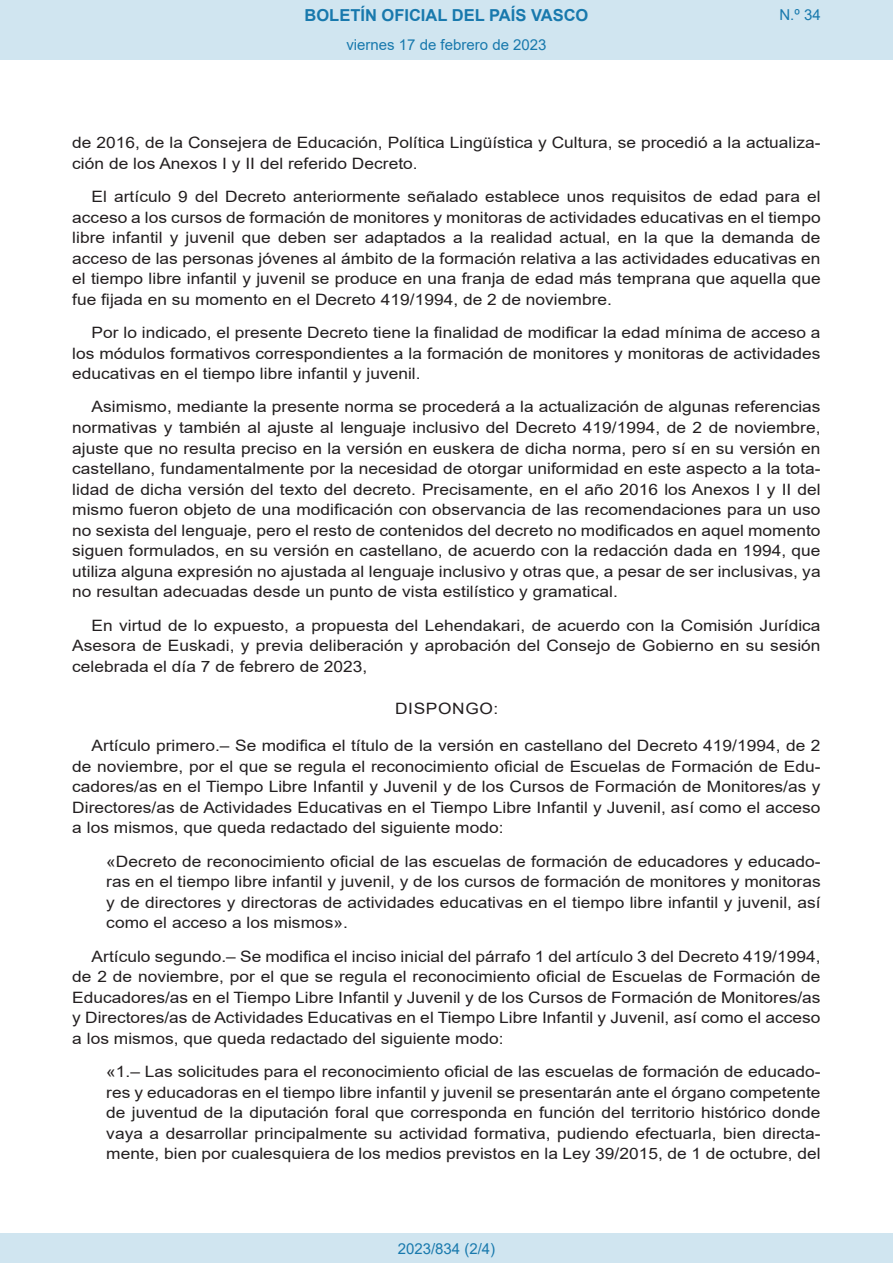
<style>
.page{position:relative;width:893px;height:1263px;background:#fff}
.page>*{position:absolute;margin:0;border:0;box-sizing:border-box;transform-origin:0 0}
.t1{font:700 16.5px "Arial";color:#1879ad}
.BOPVDetalle{font:15.6px/20.5px "Arial";color:#231f20;text-align:justify;scale:1.11 1}
.BOPVDetalle1{font:15.6px/20.5px "Arial";color:#231f20;text-align:justify;scale:1.11 1}
.BOPVClave{font:15.6px "Arial";letter-spacing:.035em;color:#231f20;scale:1.11 1}
.Paginacion_Centro{font:15px "Arial";color:#1879ad}
</style>
<div class="page">
<div style="left:0;top:0;width:893px;height:60px;background:#d0e5f0"></div>
<div style="left:0;top:1233px;width:893px;height:30px;background:#d0e5f0"></div>
<p class="t1" style="left:305px;top:3px;width:285px">BOLETÍN OFICIAL DEL PAÍS VASCO</p>
<p class="Paginacion_Centro" style="left:346px;top:35px;width:202px">viernes 17 de febrero de 2023</p>
<p class="Paginacion_Centro" style="left:779px;top:5px;width:43px">N.º 34</p>
<p class="BOPVDetalle" style="left:72px;top:132px;width:676px">de 2016, de la Consejera de Educación, Política Lingüística y Cultura, se procedió a la actualiza&shy;ción de los Anexos I y II del referido Decreto.</p>
<p class="BOPVDetalle" style="left:72px;top:186px;width:676px;text-indent:19px">El artículo 9 del Decreto anteriormente señalado establece unos requisitos de edad para el acceso a los cursos de formación de monitores y monitoras de actividades educativas en el tiempo libre infantil y juvenil que deben ser adaptados a la realidad actual, en la que la demanda de acceso de las personas jóvenes al ámbito de la formación relativa a las actividades educativas en el tiempo libre infantil y juvenil se produce en una franja de edad más temprana que aquella que fue fijada en su momento en el Decreto 419/1994, de 2 de noviembre.</p>
<p class="BOPVDetalle" style="left:72px;top:322px;width:676px;text-indent:19px">Por lo indicado, el presente Decreto tiene la finalidad de modificar la edad mínima de acceso a los módulos formativos correspondientes a la formación de monitores y monitoras de actividades educativas en el tiempo libre infantil y juvenil.</p>
<p class="BOPVDetalle" style="left:72px;top:397px;width:676px;text-indent:19px">Asimismo, mediante la presente norma se procederá a la actualización de algunas referencias normativas y también al ajuste al lenguaje inclusivo del Decreto 419/1994, de 2 de noviembre, ajuste que no resulta preciso en la versión en euskera de dicha norma, pero sí en su versión en castellano, fundamentalmente por la necesidad de otorgar uniformidad en este aspecto a la tota&shy;lidad de dicha versión del texto del decreto. Precisamente, en el año 2016 los Anexos I y II del mismo fueron objeto de una modificación con observancia de las recomendaciones para un uso no sexista del lenguaje, pero el resto de contenidos del decreto no modificados en aquel momento siguen formulados, en su versión en castellano, de acuerdo con la redacción dada en 1994, que utiliza alguna expresión no ajustada al lenguaje inclusivo y otras que, a pesar de ser inclusivas, ya no resultan adecuadas desde un punto de vista estilístico y gramatical.</p>
<p class="BOPVDetalle" style="left:72px;top:615px;width:676px;text-indent:19px">En virtud de lo expuesto, a propuesta del Lehendakari, de acuerdo con la Comisión Jurídica Asesora de Euskadi, y previa deliberación y aprobación del Consejo de Gobierno en su sesión celebrada el día 7 de febrero de 2023,</p>
<p class="BOPVClave" style="left:395px;top:697px;width:94px">DISPONGO:</p>
<p class="BOPVDetalle" style="left:72px;top:735px;width:676px;text-indent:19px">Artículo primero.– Se modifica el título de la versión en castellano del Decreto 419/1994, de 2 de noviembre, por el que se regula el reconocimiento oficial de Escuelas de Formación de Edu&shy;cadores/as en el Tiempo Libre Infantil y Juvenil y de los Cursos de Formación de Monitores/as y Directores/as de Actividades Educativas en el Tiempo Libre Infantil y Juvenil, así como el acceso a los mismos, que queda redactado del siguiente modo:</p>
<p class="BOPVDetalle1" style="left:106px;top:851px;width:645px">«Decreto de reconocimiento oficial de las escuelas de formación de educadores y educado&shy;ras en el tiempo libre infantil y juvenil, y de los cursos de formación de monitores y monitoras y de directores y directoras de actividades educativas en el tiempo libre infantil y juvenil, así como el acceso a los mismos».</p>
<p class="BOPVDetalle" style="left:72px;top:946px;width:676px;text-indent:19px">Artículo segundo.– Se modifica el inciso inicial del párrafo 1 del artículo 3 del Decreto 419/1994, de 2 de noviembre, por el que se regula el reconocimiento oficial de Escuelas de Formación de Educadores/as en el Tiempo Libre Infantil y Juvenil y de los Cursos de Formación de Monitores/as y Directores/as de Actividades Educativas en el Tiempo Libre Infantil y Juvenil, así como el acceso a los mismos, que queda redactado del siguiente modo:</p>
<p class="BOPVDetalle1" style="left:106px;top:1061px;width:645px">«1.– Las solicitudes para el reconocimiento oficial de las escuelas de formación de educado&shy;res y educadoras en el tiempo libre infantil y juvenil se presentarán ante el órgano competente de juventud de la diputación foral que corresponda en función del territorio histórico donde vaya a desarrollar principalmente su actividad formativa, pudiendo efectuarla, bien directa&shy;mente, bien por cualesquiera de los medios previstos en la Ley 39/2015, de 1 de octubre, del</p>
<p class="Paginacion_Centro" style="left:398px;top:1238px;width:99px">2023/834 (2/4)</p>
</div>
